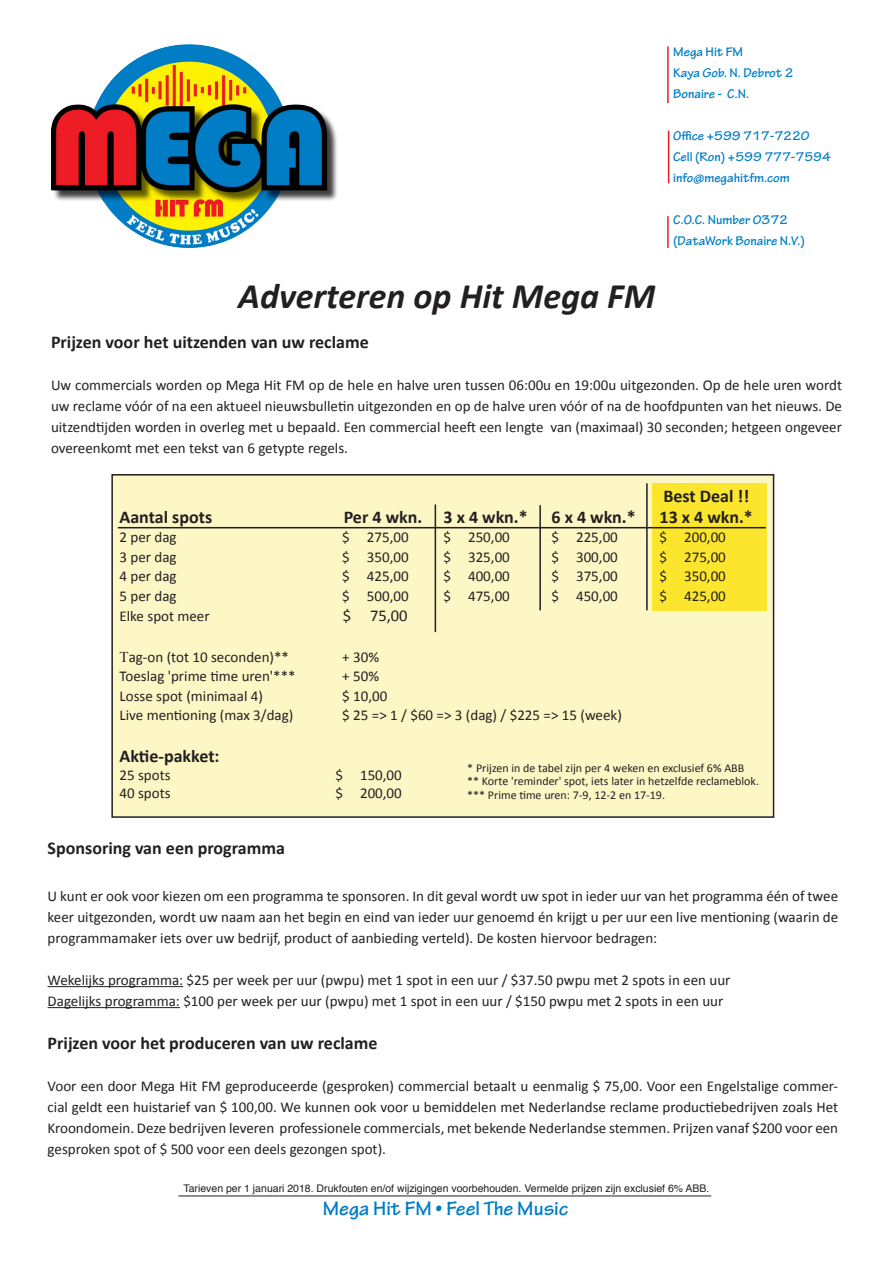
<style>
.page{position:relative;width:893px;height:1263px;background:#fff}
.page>*{position:absolute;margin:0;border:0;box-sizing:border-box;transform-origin:0 0}
.t1{font:italic 700 36px "Calibri";color:#231f20}
.t2{font:700 21px "Tekton Pro";color:#007dc5}
.t3{font:700 18px "Calibri";color:#231f20}
.t4{font:16.5px "Calibri";color:#231f20}
.t5{font:15px/21px "Calibri";color:#231f20;text-align:justify}
.t6{font:700 13.5px "Tekton Pro";color:#007ec5}
.t7{font:12px "Calibri";color:#231f20}
.t8{font:10.5px "Helvetica";color:#231f20}
.s1{font-family:"Times New Roman"}
</style>
<div class="page">
<hr style="left:178px;top:1195px;width:533px;height:1px;background:#231f20">
<hr style="left:667px;top:46px;width:2px;height:57px;background:#ee1d23">
<hr style="left:667px;top:216px;width:2px;height:32px;background:#ee1d23">
<hr style="left:668px;top:131px;width:1px;height:52px;background:#ee1d23">
<div style="left:112px;top:475px;width:662px;height:342px;background:#fdf7c6"></div>
<div style="left:111px;top:474px;width:663px;height:344px;border:2px solid #231f20"></div>
<div style="left:652px;top:483px;width:114px;height:127px;background:#fce62d"></div>
<hr style="left:435px;top:504px;width:1px;height:128px;background:#231f20">
<hr style="left:539px;top:505px;width:2px;height:105px;background:#231f20">
<hr style="left:646px;top:483px;width:2px;height:127px;background:#231f20">
<hr style="left:118px;top:527px;width:648px;height:1px;background:#231f20">
<hr style="left:48px;top:986px;width:135px;height:1px;background:#231f20">
<hr style="left:48px;top:1007px;width:132px;height:1px;background:#231f20">
<img style="left:51px;top:44px;width:286px;height:204px">
<p class="t1" style="left:238px;top:273px;width:418px">Adverteren op Hit Mega FM</p>
<p class="t6" style="left:673px;top:43px;width:72px">Mega Hit FM</p>
<p class="t6" style="left:673px;top:64px;width:122px">Kaya Gob. N. Debrot 2</p>
<p class="t6" style="left:673px;top:85px;width:77px">Bonaire - C.N.</p>
<p class="t6" style="left:673px;top:127px;width:138px">Office +599 717-7220</p>
<p class="t6" style="left:673px;top:148px;width:159px">Cell (Ron) +599 777-7594</p>
<p class="t6" style="left:673px;top:169px;width:118px">info@megahitfm.com</p>
<p class="t6" style="left:673px;top:211px;width:116px">C.O.C. Number 0372</p>
<p class="t6" style="left:673px;top:232px;width:134px">(DataWork Bonaire N.V.)</p>
<p class="t3" style="left:51px;top:331px;width:319px">Prijzen voor het uitzenden van uw reclame</p>
<p class="t5" style="left:51px;top:375px;width:792px">Uw commercials worden op Mega Hit FM op de hele en halve uren tussen 06:00u en 19:00u uitgezonden. Op de hele uren wordt uw reclame vóór of na een aktueel nieuwsbulletin uitgezonden en op de halve uren vóór of na de hoofdpunten van het nieuws. De uitzendtijden worden in overleg met u bepaald. Een commercial heeft een lengte van (maximaal) 30 seconden; hetgeen ongeveer overeenkomt met een tekst van 6 getypte regels.</p>
<p class="t3" style="left:663px;top:485px;width:87px">Best Deal !!</p>
<p class="t3" style="left:120px;top:505px;width:94px">Aantal spots</p>
<p class="t3" style="left:344px;top:505px;width:186px">Per 4 wkn. 3 x 4 wkn.*</p>
<p class="t3" style="left:552px;top:505px;width:86px">6 x 4 wkn.*</p>
<p class="t3" style="left:660px;top:505px;width:95px">13 x 4 wkn.*</p>
<p class="t5" style="left:120px;top:527px;width:59px">2 per dag</p>
<p class="t5" style="left:342px;top:527px;width:68px">$ 275,00</p>
<p class="t5" style="left:444px;top:527px;width:68px">$ 250,00</p>
<p class="t5" style="left:552px;top:527px;width:68px">$ 225,00</p>
<p class="t5" style="left:660px;top:527px;width:68px">$ 200,00</p>
<p class="t5" style="left:120px;top:546px;width:59px">3 per dag</p>
<p class="t5" style="left:342px;top:546px;width:68px">$ 350,00</p>
<p class="t5" style="left:444px;top:546px;width:68px">$ 325,00</p>
<p class="t5" style="left:552px;top:546px;width:68px">$ 300,00</p>
<p class="t5" style="left:660px;top:546px;width:68px">$ 275,00</p>
<p class="t5" style="left:120px;top:566px;width:59px">4 per dag</p>
<p class="t5" style="left:342px;top:566px;width:68px">$ 425,00</p>
<p class="t5" style="left:444px;top:566px;width:68px">$ 400,00</p>
<p class="t5" style="left:552px;top:566px;width:68px">$ 375,00</p>
<p class="t5" style="left:660px;top:566px;width:68px">$ 350,00</p>
<p class="t5" style="left:120px;top:585px;width:59px">5 per dag</p>
<p class="t5" style="left:342px;top:585px;width:68px">$ 500,00</p>
<p class="t5" style="left:444px;top:585px;width:68px">$ 475,00</p>
<p class="t5" style="left:552px;top:585px;width:68px">$ 450,00</p>
<p class="t5" style="left:660px;top:585px;width:68px">$ 425,00</p>
<p class="t5" style="left:120px;top:606px;width:92px">Elke spot meer</p>
<p class="t4" style="left:343px;top:605px;width:66px">$ 75,00</p>
<p class="t5" style="left:120px;top:646px;width:171px"><span class="s1">T</span>ag-on (tot 10 seconden)**</p>
<p class="t5" style="left:342px;top:646px;width:38px">+ 30%</p>
<p class="t5" style="left:120px;top:666px;width:178px">Toeslag 'prime time uren'***</p>
<p class="t5" style="left:342px;top:666px;width:38px">+ 50%</p>
<p class="t5" style="left:120px;top:685px;width:145px">Losse spot (minimaal 4)</p>
<p class="t5" style="left:342px;top:685px;width:47px">$ 10,00</p>
<p class="t5" style="left:120px;top:705px;width:175px">Live mentioning (max 3/dag)</p>
<p class="t5" style="left:342px;top:705px;width:281px">$ 25 =&gt; 1 / $60 =&gt; 3 (dag) / $225 =&gt; 15 (week)</p>
<p class="t3" style="left:120px;top:744px;width:102px">Aktie-pakket:</p>
<p class="t5" style="left:120px;top:764px;width:53px">25 spots</p>
<p class="t5" style="left:336px;top:764px;width:68px">$ 150,00</p>
<p class="t5" style="left:120px;top:782px;width:53px">40 spots</p>
<p class="t5" style="left:336px;top:782px;width:68px">$ 200,00</p>
<p class="t7" style="left:467px;top:760px;width:279px">* Prijzen in de tabel zijn per 4 weken en exclusief 6% ABB</p>
<p class="t7" style="left:467px;top:774px;width:293px">** Korte 'reminder' spot, iets later in hetzelfde reclameblok.</p>
<p class="t7" style="left:467px;top:787px;width:199px">*** Prime time uren: 7-9, 12-2 en 17-19.</p>
<p class="t3" style="left:48px;top:837px;width:239px">Sponsoring van een programma</p>
<p class="t5" style="left:48px;top:885px;width:792px">U kunt er ook voor kiezen om een programma te sponsoren. In dit geval wordt uw spot in ieder uur van het programma één of twee keer uitgezonden, wordt uw naam aan het begin en eind van ieder uur genoemd én krijgt u per uur een live mentioning (waarin de programmamaker iets over uw bedrijf, product of aanbieding verteld). De kosten hiervoor bedragen:</p>
<p class="t5" style="left:48px;top:969px;width:684px">Wekelijks programma: $25 per week per uur (pwpu) met 1 spot in een uur / $37.50 pwpu met 2 spots in een uur</p>
<p class="t5" style="left:48px;top:990px;width:677px">Dagelijks programma: $100 per week per uur (pwpu) met 1 spot in een uur / $150 pwpu met 2 spots in een uur</p>
<p class="t3" style="left:48px;top:1031px;width:331px">Prijzen voor het produceren van uw reclame</p>
<p class="t5" style="left:48px;top:1075px;width:792px">Voor een door Mega Hit FM geproduceerde (gesproken) commercial betaalt u eenmalig $ 75,00. Voor een Engelstalige commer&shy;cial geldt een huistarief van $ 100,00. We kunnen ook voor u bemiddelen met Nederlandse reclame productiebedrijven zoals Het Kroondomein. Deze bedrijven leveren professionele commercials, met bekende Nederlandse stemmen. Prijzen vanaf $200 voor een gesproken spot of $ 500 voor een deels gezongen spot).</p>
<p class="t8" style="left:184px;top:1180px;width:527px">Tarieven per 1 januari 2018. Drukfouten en/of wijzigingen voorbehouden. Vermelde prijzen zijn exclusief 6% ABB.</p>
<p class="t2" style="left:323px;top:1196px;width:247px">Mega Hit FM • Feel The Music</p>
</div>
